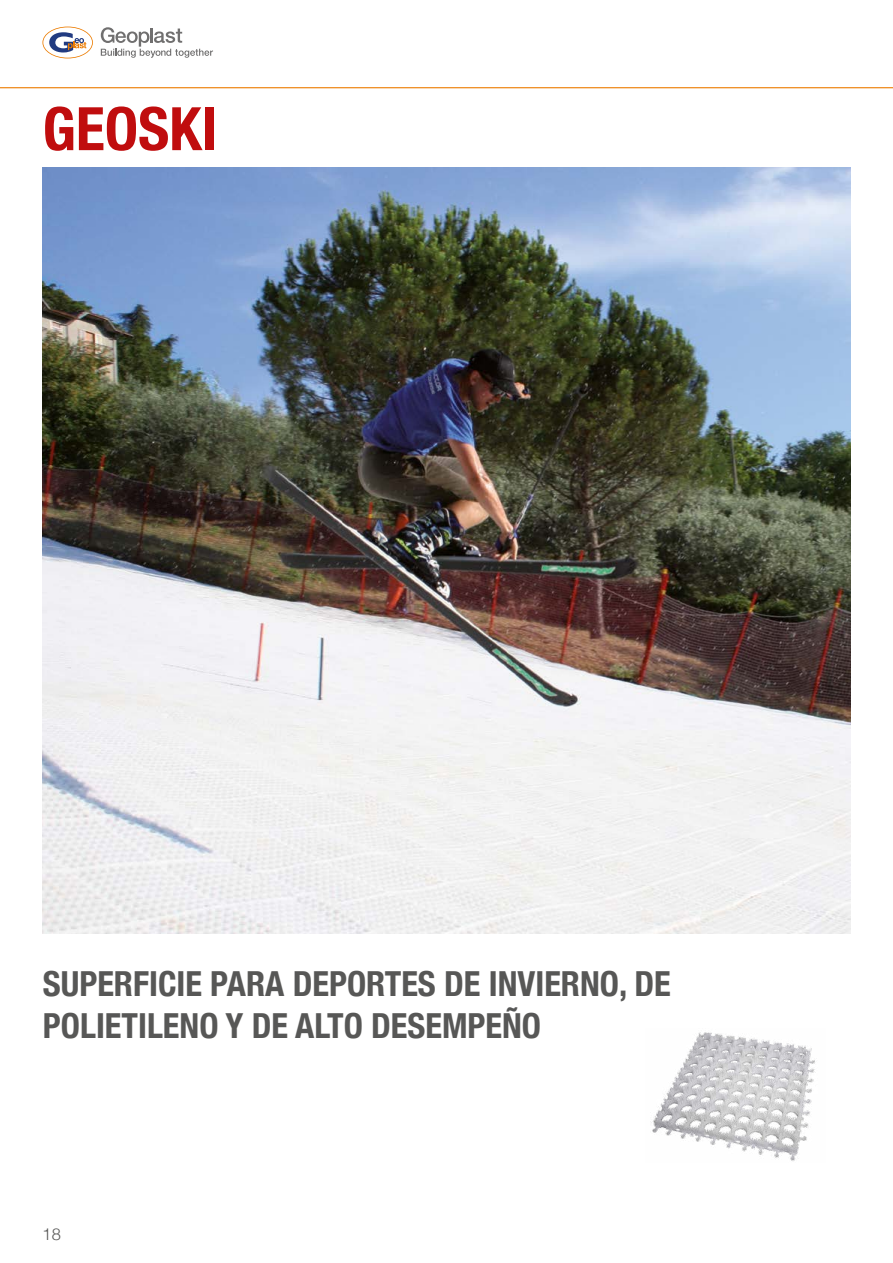
<style>
.page{position:relative;width:893px;height:1263px;background:#fff}
.page>*{position:absolute;margin:0;border:0;box-sizing:border-box;transform-origin:0 0}
.t1{font:700 condensed 60px "Helvetica Neue";color:#c00d0e}
.t2{font:700 condensed 34.5px/41.4px "Helvetica Neue";color:#575756}
.t3{font:300 16.5px "Helvetica Neue";color:#575756}
</style>
<div class="page">
<img style="left:43px;top:168px;width:807px;height:765px">
<img style="left:651px;top:1032px;width:165px;height:129px">
<hr style="left:0;top:87px;width:893px;height:1px;background:#ec7c01">
<svg style="left:42px;top:27px;width:51px;height:31px"></svg>
<svg style="left:101px;top:27px;width:112px;height:31px"></svg>
<h1 class="t1" style="left:43px;top:79px;width:176px">GEOSKI</h1>
<p class="t2" style="left:43px;top:961px;width:629px">SUPERFICIE PARA DEPORTES DE INVIERNO, DE<br>POLIETILENO Y DE ALTO DESEMPEÑO</p>
<p class="t3" style="left:43px;top:1220px;width:20px">18</p>
</div>
